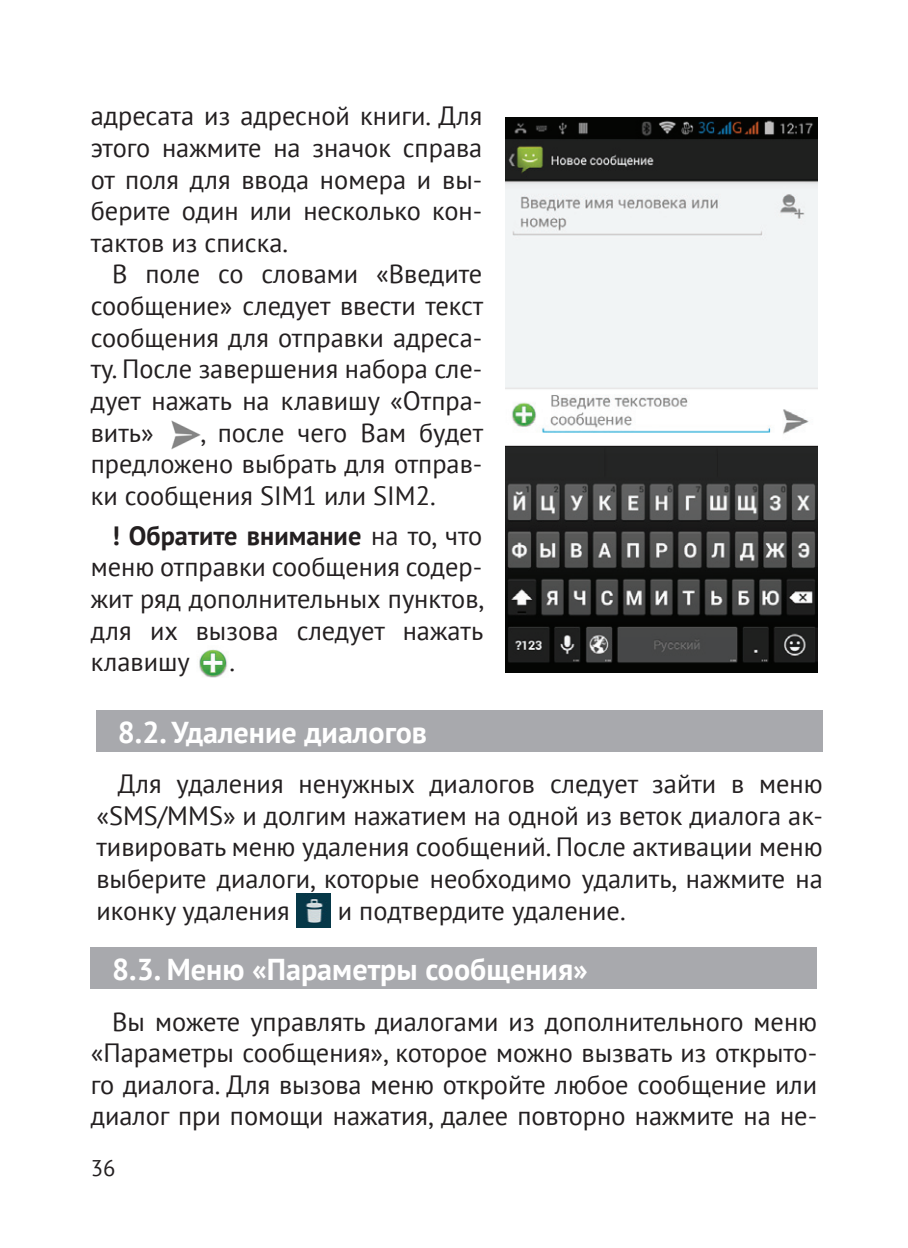
<style>
.page{position:relative;width:908px;height:1248px;background:#fff}
.page>*{position:absolute;margin:0;border:0;box-sizing:border-box;transform-origin:0 0}
.t1{font:700 30px "PT Sans";color:#fff}
.t2{font:26.4px/31.6px "PT Sans";color:#231f20;text-align:justify}
.t3{font:22.8px "PT Sans";color:#231f20}
.s1{font-weight:700}
</style>
<div class="page">
<img style="left:505px;top:118px;width:311px;height:554px">
<img style="left:171px;top:420px;width:30px;height:29px">
<img style="left:199px;top:649px;width:29px;height:29px">
<img style="left:296px;top:893px;width:34px;height:34px">
<div style="left:96px;top:710px;width:726px;height:41px;background:#a8a9ad"></div>
<div style="left:91px;top:947px;width:725px;height:41px;background:#a8a9ad"></div>
<p class="t2" style="left:91px;top:99px;width:393px">адресата из адресной книги. Для этого нажмите на значок справа от поля для ввода номера и вы&shy;берите один или несколько кон&shy;тактов из списка.</p>
<p class="t2" style="left:91px;top:258px;width:393px;text-indent:21px">В поле со словами «Введите сообщение» следует ввести текст сообщения для отправки адреса&shy;ту. После завершения набора сле&shy;дует нажать на клавишу «Отпра&shy;вить»</p>
<p class="t2" style="left:91px;top:416px;width:394px;text-indent:110px">, после чего Вам будет предложено выбрать для отправ&shy;ки сообщения SIM1 или SIM2.</p>
<p class="t2" style="left:91px;top:519px;width:395px;text-indent:21px"><span class="s1">! Обратите внимание</span> на то, что меню отправки сообщения содер&shy;жит ряд дополнительных пунктов, для их вызова следует нажать клавишу</p>
<p class="t2" style="left:229px;top:645px;width:7px">.</p>
<p class="t1" style="left:118px;top:712px;width:311px">8.2. Удаление диалогов</p>
<p class="t2" style="left:96px;top:767px;width:727px;text-indent:21px">Для удаления ненужных диалогов следует зайти в меню «SMS/MMS» и долгим нажатием на одной из веток диалога ак&shy;тивировать меню удаления сообщений. После активации меню выберите диалоги, которые необходимо удалить, нажмите на иконку удаления</p>
<p class="t2" style="left:337px;top:893px;width:289px">и подтвердите удаление.</p>
<p class="t1" style="left:112px;top:949px;width:477px">8.3. Меню «Параметры сообщения»</p>
<p class="t2" style="left:91px;top:1004px;width:727px;text-indent:21px">Вы можете управлять диалогами из дополнительного меню «Параметры сообщения», которое можно вызвать из открыто&shy;го диалога. Для вызова меню откройте любое сообщение или диалог при помощи нажатия, далее повторно нажмите на не-</p>
<p class="t3" style="left:91px;top:1153px;width:26px">36</p>
</div>
